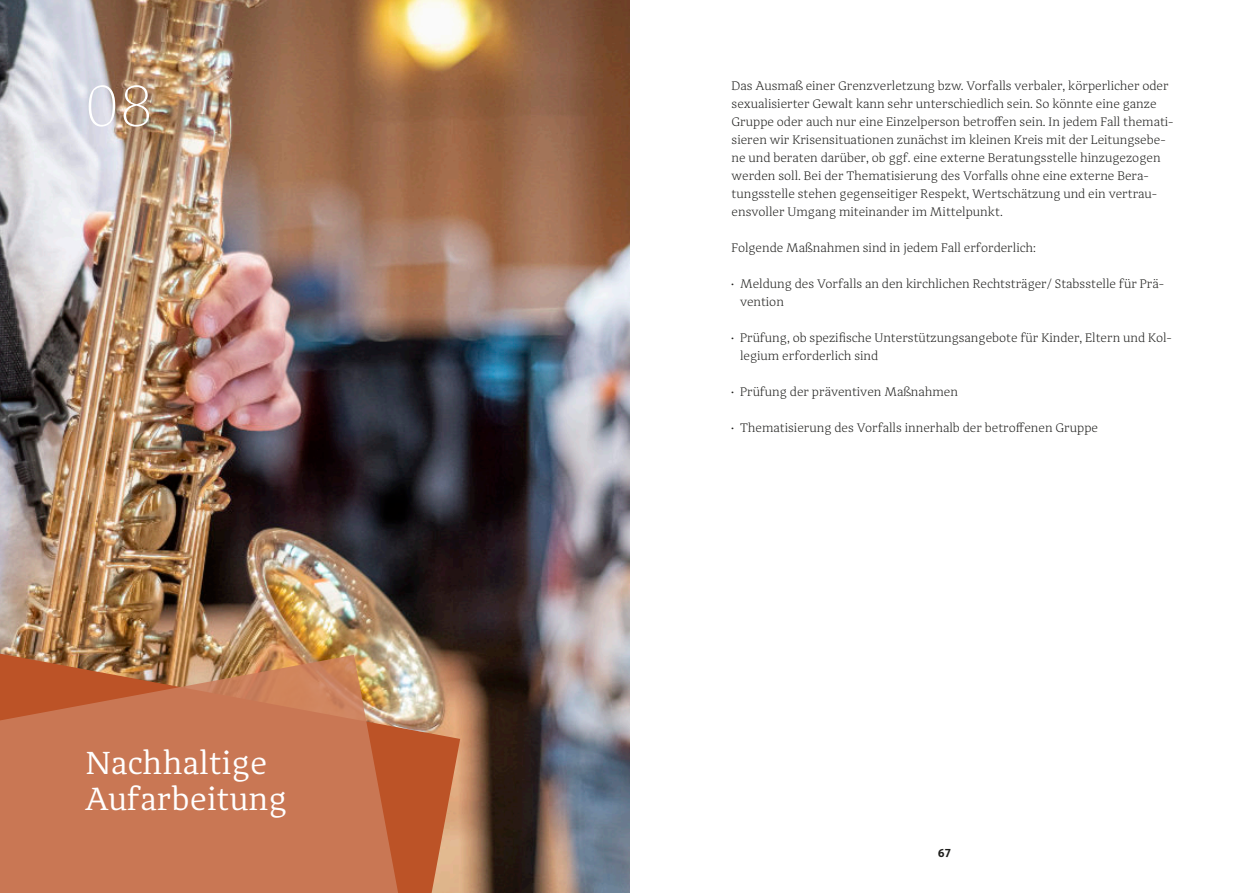
<style>
.page{position:relative;width:1259px;height:893px;background:#fff}
.page>*{position:absolute;margin:0;border:0;box-sizing:border-box;transform-origin:0 0}
.t1{font:100 60px "Adagio Serif";color:#fff}
.t2{font:33px/36px "Adagio Serif";color:#fff}
.t3{font:300 12.75px/18px "Adagio Serif";color:#1d1d1b}
.t4{font:600 12px "Adagio Sans";color:#1d1d1b}
</style>
<div class="page">
<img style="left:0;top:0;width:629px;height:893px">
<img style="left:0;top:622px;width:460px;height:271px">
<svg style="left:0;top:655px;width:420px;height:238px;background:#c67651"></svg>
<h1 class="t1" style="left:85px;top:78px;width:70px">08</h1>
<h2 class="t2" style="left:85px;top:747px;width:204px">Nachhaltige<br>Aufarbeitung</h2>
<p class="t3" style="left:731px;top:77px;width:443px">Das Ausmaß einer Grenzverletzung bzw. Vorfalls verbaler, körperlicher oder sexualisierter Gewalt kann sehr unterschiedlich sein. So könnte eine ganze Gruppe oder auch nur eine Einzelperson betroffen sein. In jedem Fall themati&shy;sieren wir Krisensituationen zunächst im kleinen Kreis mit der Leitungsebe&shy;ne und beraten darüber, ob ggf. eine externe Beratungsstelle hinzugezogen werden soll. Bei der Thematisierung des Vorfalls ohne eine externe Bera&shy;tungsstelle stehen gegenseitiger Respekt, Wertschätzung und ein vertrau&shy;ensvoller Umgang miteinander im Mittelpunkt.</p>
<p class="t3" style="left:731px;top:239px;width:306px">Folgende Maßnahmen sind in jedem Fall erforderlich:</p>
<p class="t3" style="left:740px;top:275px;width:425px;text-indent:-9px">• Meldung des Vorfalls an den kirchlichen Rechtsträger/ Stabsstelle für Prä&shy;vention</p>
<p class="t3" style="left:740px;top:329px;width:433px;text-indent:-9px">• Prüfung, ob spezifische Unterstützungsangebote für Kinder, Eltern und Kol&shy;legium erforderlich sind</p>
<p class="t3" style="left:731px;top:383px;width:228px">• Prüfung der präventiven Maßnahmen</p>
<p class="t3" style="left:731px;top:419px;width:368px">• Thematisierung des Vorfalls innerhalb der betroffenen Gruppe</p>
<p class="t4" style="left:937px;top:848px;width:14px">67</p>
</div>
